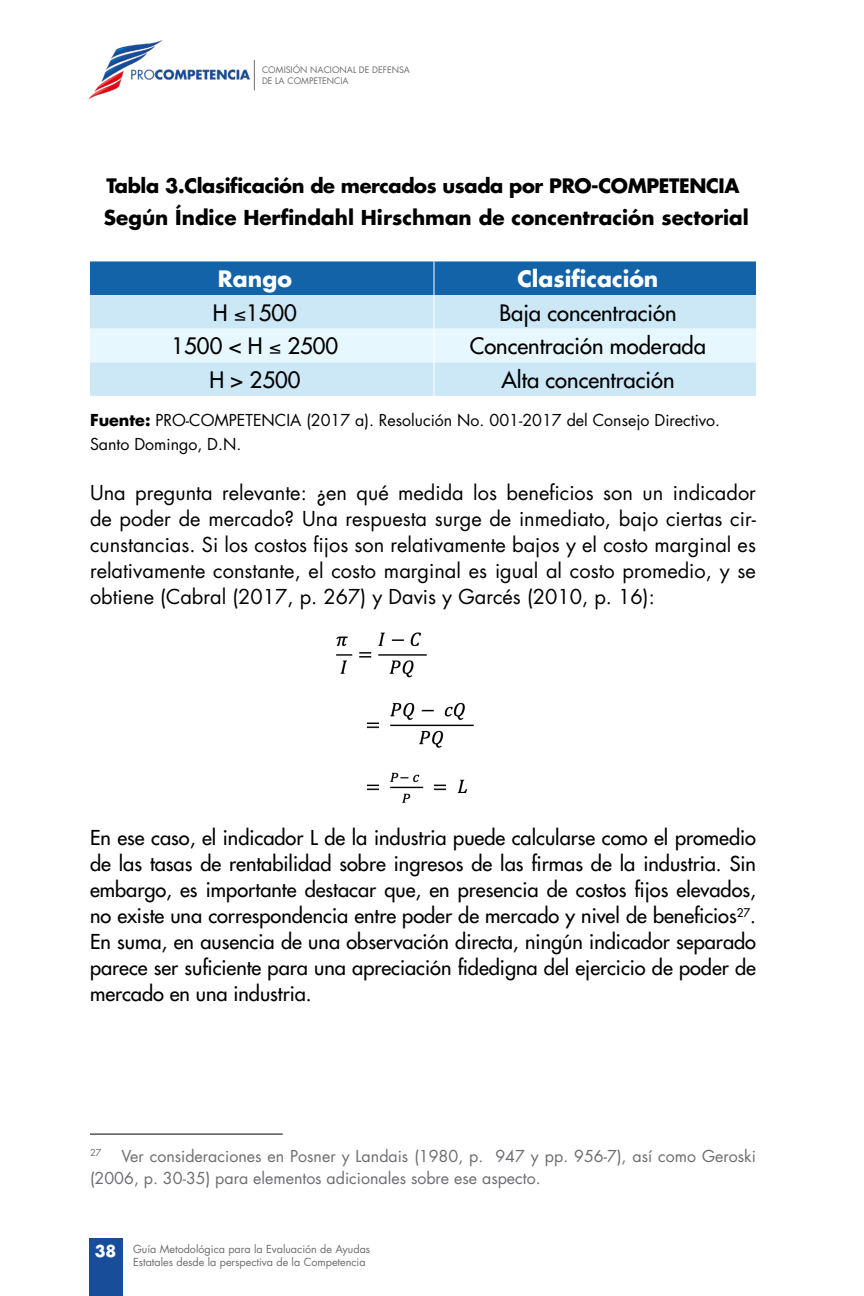
<style>
.page{position:relative;width:864px;height:1296px;background:#fff}
.page>*{position:absolute;margin:0;border:0;box-sizing:border-box;transform-origin:0 0}
.t1{font:22px "Futura LT";color:#000}
.t2{font:700 22px "Futura LT";color:#fff}
.Cuerpo_texto{font:20px/26px "Futura LT";color:#000;text-align:justify}
.Cuerpo_texto-2{font:20px/26px "Futura LT";color:#000;text-align:justify}
.t3{font:700 20px "Futura LT";color:#000}
.t4{font:700 19.4px "Futura LT";letter-spacing:-.02em;color:#000}
.Pie_de_pagina{font:16px/22px "Futura LT";color:#6c6d70}
.Fuente{font:16px "Futura LT";color:#000}
.t5{font:700 15.8px "Futura LT";color:#fff}
.t6{font:10.8px/13px "Futura LT";color:#6c6d70}
.t7{font:8.8px/10.4px "Futura LT";color:#6c6d70}
.s1{font-weight:700}
</style>
<div class="page">
<div style="left:89px;top:1238px;width:33px;height:58px;background:#174d99"></div>
<img style="left:88px;top:40px;width:162px;height:60px">
<hr style="left:254px;top:60px;width:1px;height:30px;background:#6c6d70">
<div style="left:90px;top:261px;width:666px;height:34px;background:#1363a9"></div>
<div style="left:90px;top:295px;width:666px;height:101px;background:#cce8f6"></div>
<div style="left:90px;top:329px;width:666px;height:33px;background:#e6f7fd"></div>
<hr style="left:434px;top:295px;width:1px;height:34px;background:#fff">
<hr style="left:434px;top:329px;width:1px;height:33px;background:#fff">
<hr style="left:434px;top:362px;width:1px;height:34px;background:#fff">
<hr style="left:434px;top:261px;width:1px;height:34px;background:#fff">
<hr style="left:90px;top:1134px;width:193px;height:1px;background:#000">
<img style="left:336px;top:632px;width:138px;height:171px">
<p class="t7" style="left:262px;top:65px;width:150px">COMISIÓN NACIONAL DE DEFENSA<br>DE LA COMPETENCIA</p>
<p class="t4" style="left:106px;top:173px;width:635px">Tabla 3.Clasificación de mercados usada por PRO-COMPETENCIA</p>
<p class="t3" style="left:104px;top:205px;width:646px">Según Índice Herfindahl Hirschman de concentración sectorial</p>
<p class="t2" style="left:218px;top:264px;width:75px">Rango</p>
<p class="t2" style="left:517px;top:264px;width:143px">Clasificación</p>
<p class="t1" style="left:213px;top:298px;width:86px">H ≤1500</p>
<p class="t1" style="left:499px;top:298px;width:179px">Baja concentración</p>
<p class="t1" style="left:172px;top:332px;width:168px">1500 &lt; H ≤ 2500</p>
<p class="t1" style="left:470px;top:332px;width:238px">Concentración moderada</p>
<p class="t1" style="left:209px;top:365px;width:93px">H &gt; 2500</p>
<p class="t1" style="left:501px;top:365px;width:175px">Alta concentración</p>
<p class="Fuente" style="left:90px;top:410px;width:632px"><span class="s1">Fuente:</span> PRO-COMPETENCIA (2017 a). Resolución No. 001-2017 del Consejo Directivo.</p>
<p class="Fuente" style="left:90px;top:434px;width:153px">Santo Domingo, D.N.</p>
<p class="Cuerpo_texto-2" style="left:90px;top:480px;width:668px">Una pregunta relevante: ¿en qué medida los beneficios son un indicador de poder de mercado? Una respuesta surge de inmediato, bajo ciertas cir&shy;cunstancias. Si los costos fijos son relativamente bajos y el costo marginal es relativamente constante, el costo marginal es igual al costo promedio, y se obtiene (Cabral (2017, p. 267) y Davis y Garcés (2010, p. 16):</p>
<p class="Cuerpo_texto" style="left:90px;top:825px;width:668px">En ese caso, el indicador L de la industria puede calcularse como el promedio de las tasas de rentabilidad sobre ingresos de las firmas de la industria. Sin embargo, es importante destacar que, en presencia de costos fijos elevados, no existe una correspondencia entre poder de mercado y nivel de beneficios<sup>27</sup>.<br>En suma, en ausencia de una observación directa, ningún indicador separado parece ser suficiente para una apreciación fidedigna del ejercicio de poder de mercado en una industria.</p>
<p class="Pie_de_pagina" style="left:90px;top:1145px;width:668px"><sup>27</sup> Ver consideraciones en Posner y Landais (1980, p. 947 y pp. 956-7), así como Geroski (2006, p. 30-35) para elementos adicionales sobre ese aspecto.</p>
<p class="t5" style="left:95px;top:1240px;width:23px">38</p>
<p class="t6" style="left:133px;top:1242px;width:239px">Guía Metodológica para la Evaluación de Ayudas<br>Estatales desde la perspectiva de la Competencia</p>
</div>
